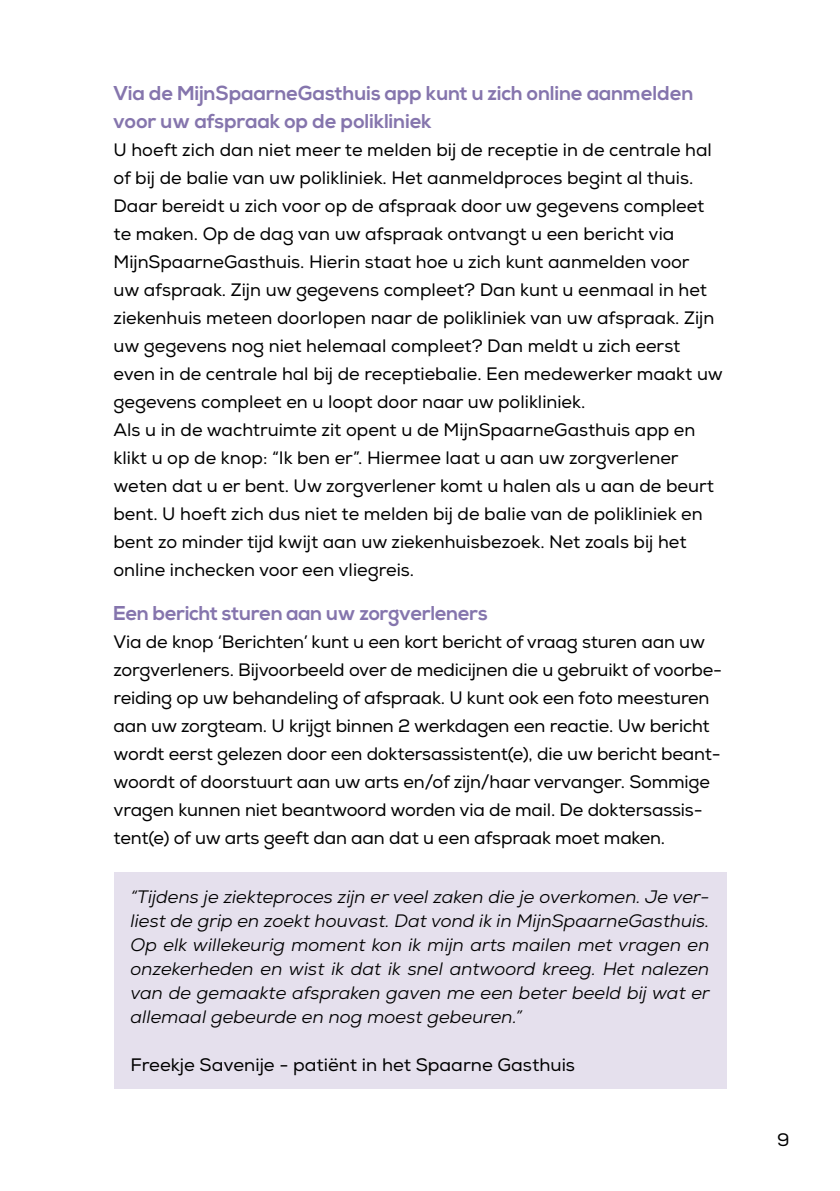
<style>
.page{position:relative;width:840px;height:1191px;background:#fff}
.page>*{position:absolute;margin:0;border:0;box-sizing:border-box;transform-origin:0 0}
.t1{font:700 20px/28px "Nexa";color:#8575ad}
.t2{font:18px/28px "Nexa";color:#000}
.t3{font:italic 18px/24px "Nexa";color:#000;text-align:justify}
</style>
<div class="page">
<div style="left:113px;top:873px;width:613px;height:216px;background:#e5e0ed"></div>
<p class="t1" style="left:113px;top:80px;width:581px">Via de MijnSpaarneGasthuis app kunt u zich online aanmelden voor uw afspraak op de polikliniek</p>
<p class="t2" style="left:113px;top:136px;width:610px">U hoeft zich dan niet meer te melden bij de receptie in de centrale hal of bij de balie van uw polikliniek. Het aanmeldproces begint al thuis.<br>Daar bereidt u zich voor op de afspraak door uw gegevens compleet te maken. Op de dag van uw afspraak ontvangt u een bericht via MijnSpaarneGasthuis. Hierin staat hoe u zich kunt aanmelden voor<br>uw afspraak. Zijn uw gegevens compleet? Dan kunt u eenmaal in het ziekenhuis meteen doorlopen naar de polikliniek van uw afspraak. Zijn uw gegevens nog niet helemaal compleet? Dan meldt u zich eerst even in de centrale hal bij de receptiebalie. Een medewerker maakt uw gegevens compleet en u loopt door naar uw polikliniek.<br>Als u in de wachtruimte zit opent u de MijnSpaarneGasthuis app en klikt u op de knop: “Ik ben er”. Hiermee laat u aan uw zorgverlener weten dat u er bent. Uw zorgverlener komt u halen als u aan de beurt bent. U hoeft zich dus niet te melden bij de balie van de polikliniek en bent zo minder tijd kwijt aan uw ziekenhuisbezoek. Net zoals bij het online inchecken voor een vliegreis.</p>
<p class="t1" style="left:113px;top:600px;width:375px">Een bericht sturen aan uw zorgverleners</p>
<p class="t2" style="left:113px;top:628px;width:610px">Via de knop ‘Berichten’ kunt u een kort bericht of vraag sturen aan uw zorgverleners. Bijvoorbeeld over de medicijnen die u gebruikt of voorbe&shy;reiding op uw behandeling of afspraak. U kunt ook een foto meesturen aan uw zorgteam. U krijgt binnen 2 werkdagen een reactie. Uw bericht wordt eerst gelezen door een doktersassistent(e), die uw bericht beant&shy;woordt of doorstuurt aan uw arts en/of zijn/haar vervanger. Sommige vragen kunnen niet beantwoord worden via de mail. De doktersassis&shy;tent(e) of uw arts geeft dan aan dat u een afspraak moet maken.</p>
<p class="t3" style="left:130px;top:885px;width:580px">“Tijdens je ziekteproces zijn er veel zaken die je overkomen. Je ver&shy;liest de grip en zoekt houvast. Dat vond ik in MijnSpaarneGasthuis.<br>Op elk willekeurig moment kon ik mijn arts mailen met vragen en onzekerheden en wist ik dat ik snel antwoord kreeg. Het nalezen van de gemaakte afspraken gaven me een beter beeld bij wat er allemaal gebeurde en nog moest gebeuren.”</p>
<p class="t2" style="left:130px;top:1051px;width:446px">Freekje Savenije - patiënt in het Spaarne Gasthuis</p>
<p class="t2" style="left:776px;top:1126px;width:14px">9</p>
</div>
